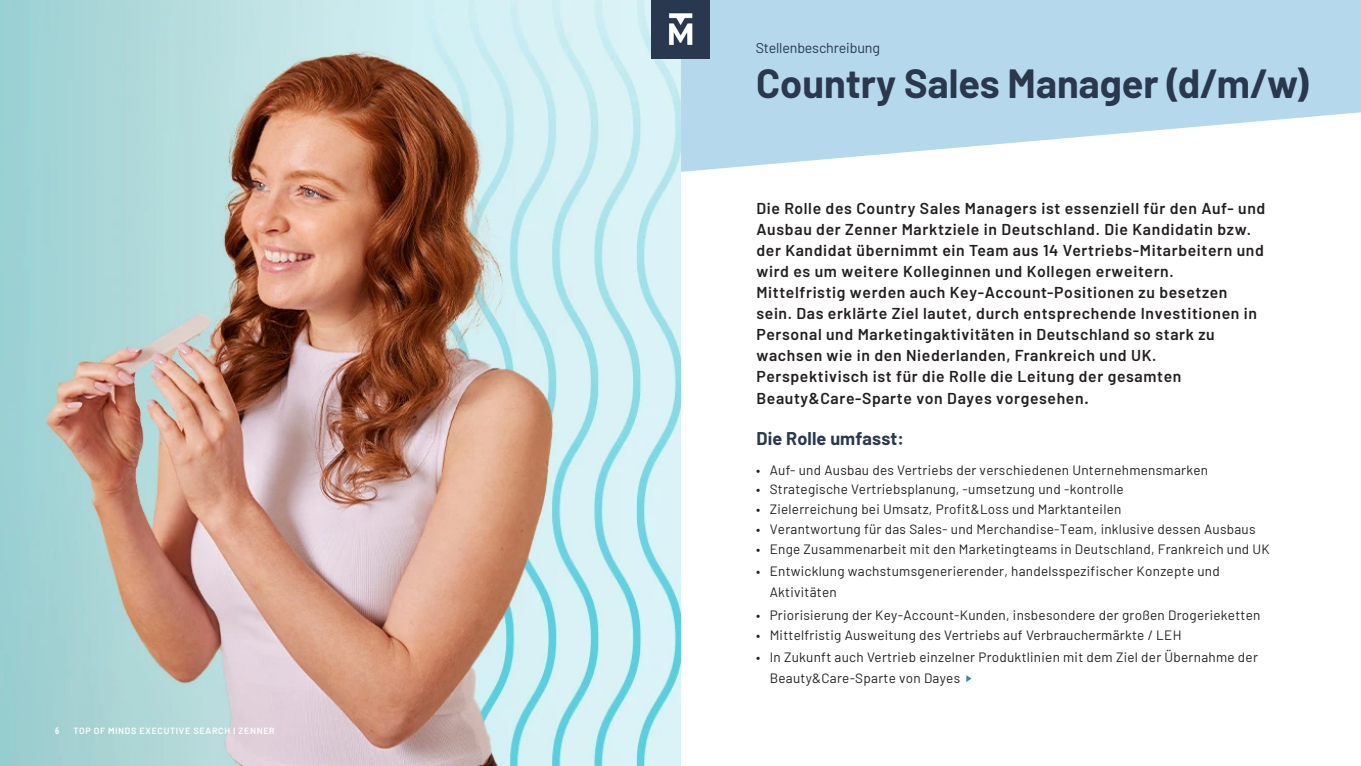
<style>
.page{position:relative;width:1361px;height:766px;background:#fff}
.page>*{position:absolute;margin:0;border:0;box-sizing:border-box;transform-origin:0 0}
.Page_header_kopie{font:700 39.75px "Barlow";color:#2a384e}
.t1{font:700 18px "Barlow";letter-spacing:.005em;color:#2a384e}
.t2{font:600 15.75px/21px "Barlow";letter-spacing:.04em;color:#231f20}
.t3{font:14.25px "Barlow";letter-spacing:-.01em;color:#2a384e}
.t4{font:13.5px/21px "Barlow";letter-spacing:.02em;color:#231f20}
.t5{font:13.5px/21px "Barlow";letter-spacing:.02em;color:#231f20}
.t6{font:600 9px "Barlow";letter-spacing:.07em;color:#fff}
.t7{font:700 condensed 9px "Open Sans";color:#fff}
.s1{font-style:inherit}
</style>
<div class="page">
<svg style="left:680px;top:0;width:681px;height:231px;fill:#b6d8ec"></svg>
<img style="left:0;top:0;width:680px;height:765px">
<img style="left:651px;top:0;width:58px;height:58px">
<svg style="left:966px;top:675px;width:5px;height:6px"></svg>
<p class="t7" style="left:55px;top:724px;width:6px">6</p>
<p class="t6" style="left:73px;top:724px;width:203px">TOP OF MINDS EXECUTIVE SEARCH I ZENNER</p>
<p class="t3" style="left:755px;top:37px;width:126px">Stellenbeschreibung</p>
<p class="Page_header_kopie" style="left:756px;top:54px;width:554px">Country Sales Manager (d/m/w)</p>
<p class="t2" style="left:756px;top:197px;width:510px">Die Rolle des Country Sales Managers ist essenziell für den Auf- und Ausbau der Zenner Marktziele in Deutschland. Die Kandidatin bzw. der Kandidat übernimmt ein Team aus 14 Vertriebs-Mitarbeitern und wird es um weitere Kolleginnen und Kollegen erweitern.<br>Mittelfristig werden auch Key-Account-Positionen zu besetzen sein. Das erklärte Ziel lautet, durch entsprechende Investitionen in Personal und Marketingaktivitäten in Deutschland so stark zu wachsen wie in den Niederlanden, Frankreich und UK.<br>Perspektivisch ist für die Rolle die Leitung der gesamten Beauty&amp;Care-Sparte von Dayes vorgesehen.</p>
<p class="t1" style="left:756px;top:425px;width:149px">Die Rolle umfasst:</p>
<p class="t4" style="left:756px;top:458px;width:453px">• Auf- und Ausbau des Vertriebs der verschiedenen Unternehmensmarken</p>
<p class="t4" style="left:756px;top:478px;width:369px">• Strategische Vertriebsplanung, -umsetzung und <span class="s1">-k</span>ontrolle</p>
<p class="t4" style="left:756px;top:498px;width:367px">• <span class="s1">Ziel</span>erreichung <span class="s1">bei Umsatz</span>, Profit&amp;Loss und Marktanteilen</p>
<p class="t5" style="left:756px;top:518px;width:501px"><span class="s1">•</span> Verantwortung für das Sales- und Merchandise-Team, inklusive dessen Ausbaus</p>
<p class="t4" style="left:756px;top:538px;width:515px">• Enge Zusammenarbeit mit den Marketingteams in Deutschland, Frankreich und UK</p>
<p class="t4" style="left:770px;top:560px;width:452px;text-indent:-13px">• Entwicklung wachstumsgenerierender, handelsspezifischer Konzepte und<br>Aktivitäten</p>
<p class="t5" style="left:756px;top:603px;width:506px"><span class="s1">• Priorisierung der Key-Account-Kunden</span>, insbesondere der großen Drogerieketten</p>
<p class="t4" style="left:756px;top:623px;width:427px">• <span class="s1">Mittelfristig</span> Ausweitung des Vertriebs auf Verbrauchermärkte / LEH</p>
<p class="t5" style="left:770px;top:645px;width:490px;text-indent:-13px"><span class="s1">• In Zukunft auch Vertrieb</span> einzelner Produktlinien mit dem Ziel der Übernahme der<br>Beauty&amp;Care-Sparte von Dayes</p>
</div>
